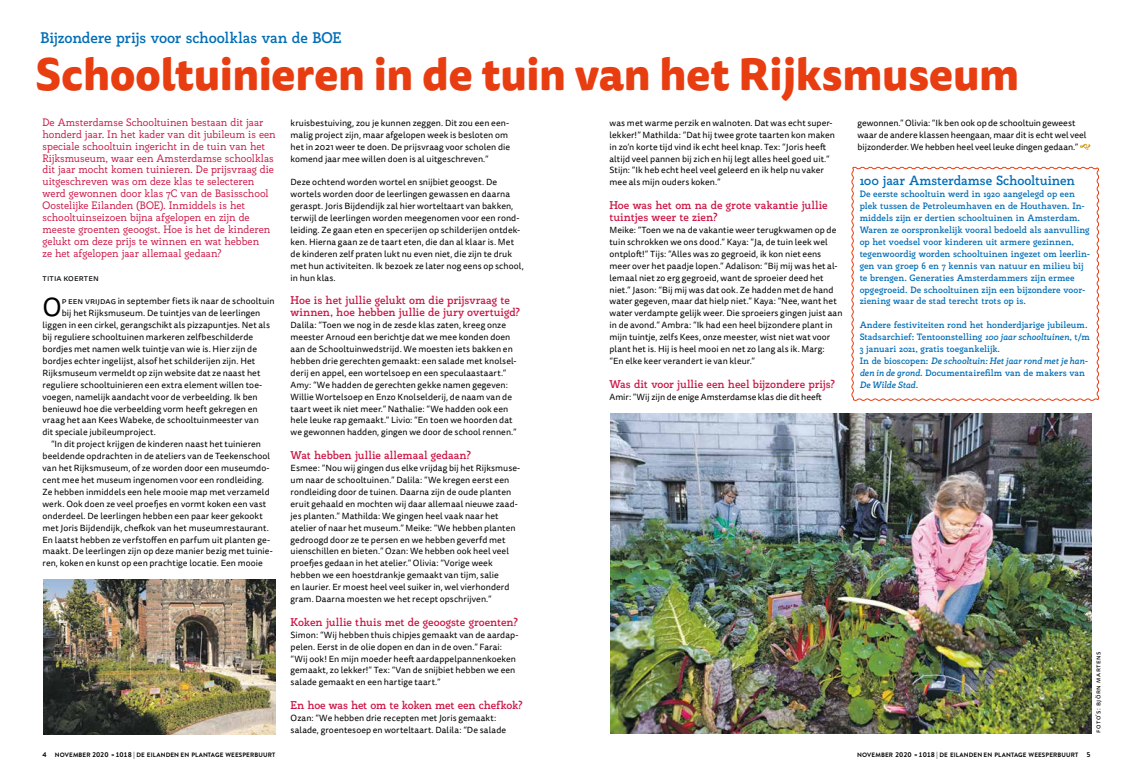
<style>
.page{position:relative;width:1134px;height:777px;background:#fff}
.page>*{position:absolute;margin:0;border:0;box-sizing:border-box;transform-origin:0 0}
.t1{font:800 44px "Tisa Sans Pro";letter-spacing:-.01em;color:#e73d11}
.t2{font:26px "Tisa Sans Pro";color:#000}
.t3{font:700 15px "Rogliano";letter-spacing:-.02em;color:#006db7}
.t4{font:700 13px "Rogliano";letter-spacing:-.015em;color:#006db7}
.t5{font:700 11px/11.9px "Rogliano";letter-spacing:-.015em;color:#cb1544}
.t6{font:10.5px/11.9px "Rogliano";color:#cb1544}
.t7{font:700 9px/11.9px "Rogliano";color:#006db7}
.t8{font:8.9px/11.9px "Tisa Sans Pro";letter-spacing:.005em;color:#000}
.t9{font:7px "Tisa Sans Pro";letter-spacing:.075em;color:#000}
.t10{font:700 6.3px "Brandon Grotesque";letter-spacing:.02em;color:#000}
.s1{font-style:italic}
.s2{font-size:7px}
.s3{font-size:6px}
</style>
<div class="page">
<svg style="left:1080px;top:144px;width:10px;height:6px"></svg>
<img style="left:44px;top:580px;width:231px;height:154px">
<img style="left:611px;top:413px;width:480px;height:320px">
<svg style="left:851px;top:166px;width:248px;height:235px"></svg>
<h3 class="t3" style="left:41px;top:27px;width:303px">Bijzondere prijs voor schoolklas van de BOE</h3>
<h1 class="t1" style="left:36px;top:41px;width:985px">Schooltuinieren in de tuin van het Rijksmuseum</h1>
<p class="t6" style="left:43px;top:116px;width:235px">De Amsterdamse Schooltuinen bestaan dit jaar honderd jaar. In het kader van dit jubileum is een speciale schooltuin ingericht in de tuin van het Rijksmuseum, waar een Amsterdamse schoolklas dit jaar mocht komen tuinieren. De prijsvraag die uitgeschreven was om deze klas te selecteren werd gewonnen door klas 7C van de Basisschool Oostelijke Eilanden (BOE). Inmiddels is het schooltuinseizoen bijna afgelopen en zijn de meeste groenten geoogst. Hoe is het de kinderen gelukt om deze prijs te winnen en wat hebben<br>ze het afgelopen jaar allemaal gedaan?</p>
<p class="t8" style="left:43px;top:272px;width:58px">titia koerten</p>
<h2 class="t2" style="left:43px;top:290px;width:21px">O</h2>
<p class="t8" style="left:62px;top:296px;width:214px">p een vrijdag in september fiets ik naar de schooltuin</p>
<p class="t8" style="left:62px;top:307px;width:200px">bij het Rijksmuseum. De tuintjes van de leerlingen</p>
<p class="t8" style="left:43px;top:319px;width:229px">liggen in een cirkel, gerangschikt als pizzapuntjes. Net als</p>
<p class="t8" style="left:43px;top:331px;width:212px">bij reguliere schooltuinen markeren zelfbeschilderde</p>
<p class="t8" style="left:43px;top:343px;width:216px">bordjes met namen welk tuintje van wie is. Hier zijn de</p>
<p class="t8" style="left:43px;top:355px;width:214px">bordjes echter ingelijst, alsof het schilderijen zijn. Het</p>
<p class="t8" style="left:43px;top:367px;width:219px">Rijksmuseum vermeldt op zijn website dat ze naast het</p>
<p class="t8" style="left:43px;top:379px;width:221px">reguliere schooltuinieren een extra element willen toe-</p>
<p class="t8" style="left:43px;top:391px;width:217px">voegen, namelijk aandacht voor de verbeelding. Ik ben</p>
<p class="t8" style="left:43px;top:403px;width:217px">benieuwd hoe die verbeelding vorm heeft gekregen en</p>
<p class="t8" style="left:43px;top:415px;width:218px">vraag het aan Kees Wabeke, de schooltuinmeester van</p>
<p class="t8" style="left:43px;top:426px;width:115px">dit speciale jubileumproject.</p>
<p class="t8" style="left:51px;top:438px;width:212px">“In dit project krijgen de kinderen naast het tuinieren</p>
<p class="t8" style="left:43px;top:450px;width:229px">beeldende opdrachten in de ateliers van de Teekenschool</p>
<p class="t8" style="left:43px;top:462px;width:229px">van het Rijksmuseum, of ze worden door een museumdo-</p>
<p class="t8" style="left:43px;top:474px;width:223px">cent mee het museum ingenomen voor een rondleiding.</p>
<p class="t8" style="left:43px;top:486px;width:229px">Ze hebben inmiddels een hele mooie map met verzameld</p>
<p class="t8" style="left:43px;top:498px;width:225px">werk. Ook doen ze veel proefjes en vormt koken een vast</p>
<p class="t8" style="left:43px;top:510px;width:222px">onderdeel. De leerlingen hebben een paar keer gekookt</p>
<p class="t8" style="left:43px;top:522px;width:228px">met Joris Bijdendijk, chefkok van het museumrestaurant.</p>
<p class="t8" style="left:43px;top:534px;width:229px">En laatst hebben ze verfstoffen en parfum uit planten ge-</p>
<p class="t8" style="left:43px;top:545px;width:232px">maakt. De leerlingen zijn op deze manier bezig met tuinie-</p>
<p class="t8" style="left:43px;top:557px;width:222px">ren, koken en kunst op een prachtige locatie. Een mooie</p>
<p class="t8" style="left:291px;top:117px;width:221px">kruisbestuiving, zou je kunnen zeggen. Dit zou een een&shy;malig project zijn, maar afgelopen week is besloten om het in 2021 weer te doen. De prijsvraag voor scholen die komend jaar mee willen doen is al uitgeschreven.”</p>
<p class="t8" style="left:291px;top:177px;width:235px">Deze ochtend worden wortel en snijbiet geoogst. De wortels worden door de leerlingen gewassen en daarna geraspt. Joris Bijdendijk zal hier worteltaart van bakken, terwijl de leerlingen worden meegenomen voor een rond&shy;leiding. Ze gaan eten en specerijen op schilderijen ontdek&shy;ken. Hierna gaan ze de taart eten, die dan al klaar is. Met de kinderen zelf praten lukt nu even niet, die zijn te druk met hun activiteiten. Ik bezoek ze later nog eens op school, in hun klas.</p>
<p class="t5" style="left:291px;top:294px;width:231px">Hoe is het jullie gelukt om die prijsvraag te winnen, hoe hebben jullie de jury overtuigd?</p>
<p class="t8" style="left:291px;top:319px;width:228px">Dalila: “Toen we nog in de zesde klas zaten, kreeg onze meester Arnoud een berichtje dat we mee konden doen aan de Schooltuinwedstrijd. We moesten iets bakken en hebben drie gerechten gemaakt: een salade met knolsel&shy;derij en appel, een wortelsoep en een speculaastaart.” Amy: “We hadden de gerechten gekke namen gegeven:<br>Willie Wortelsoep en Enzo Knolselderij, de naam van de taart weet ik niet meer.” Nathalie: “We hadden ook een hele leuke rap gemaakt.” Livio: “En toen we hoorden dat we gewonnen hadden, gingen we door de school rennen.”</p>
<p class="t5" style="left:291px;top:449px;width:182px">Wat hebben jullie allemaal gedaan?</p>
<p class="t8" style="left:291px;top:462px;width:231px">Esmee: “Nou wij gingen dus elke vrijdag bij het Rijksmuse&shy;um naar de schooltuinen.” Dalila: ”We kregen eerst een rondleiding door de tuinen. Daarna zijn de oude planten eruit gehaald en mochten wij daar allemaal nieuwe zaad&shy;jes planten.” Mathilda: We gingen heel vaak naar het atelier of naar het museum.” Meike: “We hebben planten gedroogd door ze te persen en we hebben geverfd met uienschillen en bieten.” Ozan: We hebben ook heel veel proefjes gedaan in het atelier.” Olivia: “Vorige week hebben we een hoestdrankje gemaakt van tijm, salie<br>en laurier. Er moest heel veel suiker in, wel vierhonderd gram. Daarna moesten we het recept opschrijven.”</p>
<p class="t5" style="left:291px;top:616px;width:229px">Koken jullie thuis met de geoogste groenten?</p>
<p class="t8" style="left:291px;top:629px;width:229px">Simon: “Wij hebben thuis chipjes gemaakt van de aardap&shy;pelen. Eerst in de olie dopen en dan in de oven.” Farai: “Wij ook! En mijn moeder heeft aardappelpannenkoeken gemaakt, zo lekker!” Tex: “Van de snijbiet hebben we een salade gemaakt en een hartige taart.”</p>
<p class="t5" style="left:291px;top:699px;width:234px">En hoe was het om te koken met een chefkok?</p>
<p class="t8" style="left:291px;top:712px;width:217px">Ozan: “We hebben drie recepten met Joris gemaakt: salade, groentesoep en worteltaart. Dalila: “De salade</p>
<p class="t8" style="left:609px;top:117px;width:227px">was met warme perzik en walnoten. Dat was echt super&shy;lekker!” Mathilda: “Dat hij twee grote taarten kon maken in zo’n korte tijd vind ik echt heel knap. Tex: “Joris heeft altijd veel pannen bij zich en hij legt alles heel goed uit.” Stijn: “Ik heb echt heel veel geleerd en ik help nu vaker mee als mijn ouders koken.”</p>
<p class="t5" style="left:609px;top:199px;width:220px">Hoe was het om na de grote vakantie jullie tuintjes weer te zien?</p>
<p class="t8" style="left:609px;top:224px;width:235px">Meike: “Toen we na de vakantie weer terugkwamen op de tuin schrokken we ons dood.” Kaya: “Ja, de tuin leek wel ontploft!” Tijs: “Alles was zo gegroeid, ik kon niet eens meer over het paadje lopen.” Adalison: “Bij mij was het al&shy;lemaal niet zo erg gegroeid, want de sproeier deed het niet.” Jason: “Bij mij was dat ook. Ze hadden met de hand water gegeven, maar dat hielp niet.” Kaya: “Nee, want het water verdampte gelijk weer. Die sproeiers gingen juist aan in de avond.” Ambra: “Ik had een heel bijzondere plant in mijn tuintje, zelfs Kees, onze meester, wist niet wat voor plant het is. Hij is heel mooi en net zo lang als ik. Marg:<br>“En elke keer verandert ie van kleur.”</p>
<p class="t5" style="left:609px;top:378px;width:227px">Was dit voor jullie een heel bijzondere prijs?</p>
<p class="t8" style="left:609px;top:391px;width:214px">Amir: “Wij zijn de enige Amsterdamse klas die dit heeft</p>
<p class="t8" style="left:857px;top:117px;width:230px">gewonnen.” Olivia: “Ik ben ook op de schooltuin geweest waar de andere klassen heengaan, maar dit is echt wel veel bijzonderder. We hebben heel veel leuke dingen gedaan.”</p>
<h3 class="t4" style="left:860px;top:172px;width:217px">100 jaar Amsterdamse Schooltuinen</h3>
<p class="t7" style="left:860px;top:188px;width:232px">De eerste schooltuin werd in 1920 aangelegd op een plek tussen de Petroleumhaven en de Houthaven. In&shy;middels zijn er dertien schooltuinen in Amsterdam.<br>Waren ze oorspronkelijk vooral bedoeld als aanvulling op het voedsel voor kinderen uit armere gezinnen, tegenwoordig worden schooltuinen ingezet om leerlin&shy;gen van groep 6 en 7 kennis van natuur en milieu bij te brengen. Generaties Amsterdammers zijn ermee opgegroeid. De schooltuinen zijn een bijzondere voor&shy;ziening waar de stad terecht trots op is.</p>
<p class="t7" style="left:860px;top:319px;width:232px">Andere festiviteiten rond het honderdjarige jubileum.<br>Stadsarchief: Tentoonstelling <span class="s1">100 jaar schooltuinen</span>, t/m 3 januari 2021, gratis toegankelijk.<br>In de bioscopen: <span class="s1">De schooltuin: Het jaar rond met je han&shy;den in de grond</span>. Documentairefilm van de makers van <span class="s1">De Wilde Stad</span>.</p>
<p class="t9" style="left:1093px;top:733px;width:83px;rotate:-90deg">foto’s: björn martens</p>
<p class="t10" style="left:43px;top:750px;width:234px"><span class="s2">4</span> NOVEMBER <span class="s2">2020</span> <span class="s3">»</span> <span class="s2">1018 |</span> DE EILANDEN EN PLANTAGE WEESPERBUURT</p>
<p class="t10" style="left:857px;top:750px;width:235px">NOVEMBER <span class="s2">2020</span> <span class="s3">»</span> <span class="s2">1018 |</span> DE EILANDEN EN PLANTAGE WEESPERBUURT <span class="s2">5</span></p>
</div>
